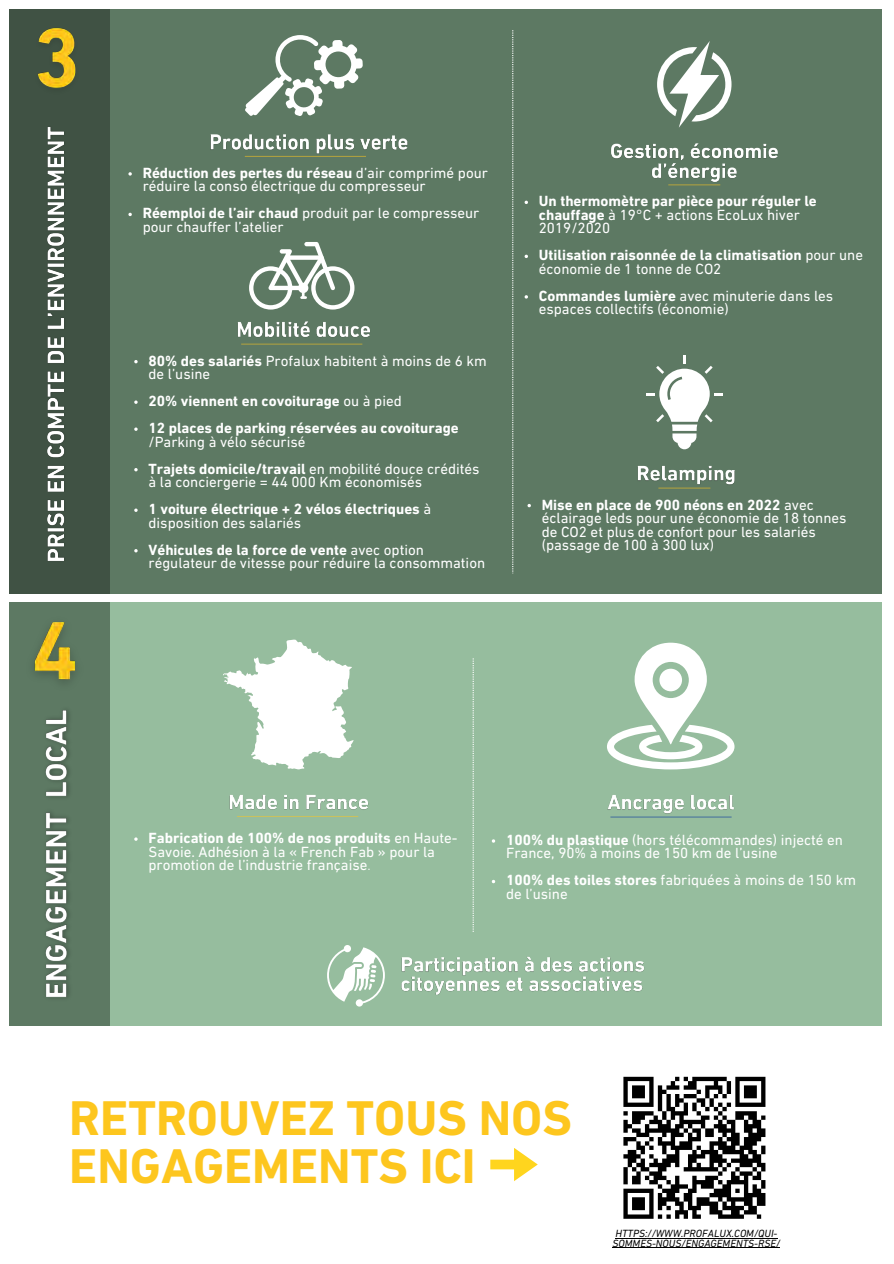
<style>
.page{position:relative;width:894px;height:1264px;background:#fff}
.page>*{position:absolute;margin:0;border:0;box-sizing:border-box;transform-origin:0 0}
.t1{font:700 49.65px/47.2px "DIN Next LT Pro";color:#fdc61e}
.t2{font:15px/13.5px "DIN Next LT Pro";color:#fff}
.t3{font:700 15px/13.5px "DIN Next LT Pro";color:#fff}
.t4{font:italic 10.65px/9.8px "DIN Next LT Pro";color:#000}
.s1{font-weight:700}
.s2{font-weight:400}
.s3{font-weight:300}
</style>
<div class="page">
<div style="left:103px;top:10px;width:778px;height:584px;background:#5d7963"></div>
<div style="left:9px;top:10px;width:101px;height:584px;background:#405244"></div>
<img style="left:47px;top:127px;width:17px;height:434px">
<div style="left:107px;top:602px;width:774px;height:424px;background:#96bd9e"></div>
<div style="left:9px;top:602px;width:101px;height:424px;background:#5d7963"></div>
<svg style="left:327px;top:945px;width:57px;height:61px"></svg>
<img style="left:237px;top:321px;width:133px;height:17px">
<hr style="left:241px;top:343px;width:121px;height:2px;background:#fdc61e">
<svg style="left:245px;top:35px;width:117px;height:81px"></svg>
<svg style="left:249px;top:242px;width:105px;height:67px"></svg>
<svg style="left:646px;top:355px;width:76px;height:94px"></svg>
<svg style="left:657px;top:41px;width:74px;height:87px"></svg>
<svg style="left:223px;top:639px;width:131px;height:130px"></svg>
<svg style="left:128px;top:172px;width:4px;height:4px"></svg>
<svg style="left:128px;top:213px;width:4px;height:3px"></svg>
<svg style="left:512px;top:30px;width:1px;height:543px"></svg>
<svg style="left:472px;top:658px;width:1px;height:272px"></svg>
<svg style="left:607px;top:642px;width:127px;height:127px"></svg>
<svg style="left:134px;top:360px;width:4px;height:3px"></svg>
<svg style="left:134px;top:400px;width:4px;height:4px"></svg>
<svg style="left:134px;top:427px;width:4px;height:4px"></svg>
<svg style="left:134px;top:468px;width:4px;height:3px"></svg>
<svg style="left:134px;top:508px;width:4px;height:4px"></svg>
<svg style="left:134px;top:549px;width:4px;height:3px"></svg>
<img style="left:210px;top:134px;width:198px;height:23px">
<img style="left:637px;top:465px;width:98px;height:24px">
<svg style="left:524px;top:255px;width:4px;height:3px"></svg>
<img style="left:611px;top:143px;width:167px;height:42px">
<img style="left:38px;top:27px;width:38px;height:61px">
<img style="left:45px;top:710px;width:24px;height:289px">
<img style="left:229px;top:795px;width:140px;height:15px">
<img style="left:607px;top:795px;width:127px;height:22px">
<img style="left:401px;top:956px;width:244px;height:39px">
<img style="left:34px;top:622px;width:42px;height:61px">
<hr style="left:237px;top:816px;width:121px;height:1px;background:#fdc61e">
<hr style="left:610px;top:816px;width:121px;height:1px;background:#002c9d">
<svg style="left:490px;top:1148px;width:47px;height:33px"></svg>
<svg style="left:623px;top:1076px;width:143px;height:143px"></svg>
<hr style="left:615px;top:1237px;width:162px;height:1px;background:#000">
<hr style="left:612px;top:1247px;width:168px;height:1px;background:#000">
<p class="t2" style="left:143px;top:167px;width:347px"><span class="s1">Réduction des pertes du réseau</span> d’air comprimé pour réduire la conso électrique du compresseur</p>
<p class="t2" style="left:143px;top:208px;width:338px"><span class="s1">Réemploi de l’air chaud</span> produit par le compresseur pour chauffer l’atelier</p>
<p class="t2" style="left:148px;top:355px;width:340px"><span class="s1">80% des salariés</span> Profalux habitent à moins de 6 km de l’usine</p>
<p class="t3" style="left:148px;top:395px;width:255px">20% viennent en covoiturage <span class="s2">ou à pied</span></p>
<p class="t3" style="left:148px;top:422px;width:312px">12 places de parking réservées au covoiturage <span class="s2">/Parking à vélo sécurisé</span></p>
<p class="t2" style="left:148px;top:463px;width:332px"><span class="s1">Trajets domicile/travail</span> en mobilité douce crédités à la conciergerie = 44 000 Km économisés</p>
<p class="t3" style="left:148px;top:503px;width:284px">1 voiture électrique + 2 vélos électriques <span class="s2">à disposition des salariés</span></p>
<p class="t2" style="left:148px;top:544px;width:338px"><span class="s1">Véhicules de la force de vente</span> avec option régulateur de vitesse pour réduire la consommation</p>
<p class="t3" style="left:538px;top:196px;width:279px">Un thermomètre par pièce pour réguler le chauffage <span class="s2">à 19°C + actions EcoLux hiver<br>2019/2020</span></p>
<p class="t3" style="left:538px;top:250px;width:325px">Utilisation raisonnée de la climatisation <span class="s2">pour une économie de 1 tonne de CO2</span></p>
<p class="t2" style="left:538px;top:290px;width:296px"><span class="s1">Commandes lumière</span> avec minuterie dans les espaces collectifs (économie)</p>
<p class="t2" style="left:541px;top:499px;width:306px"><span class="s1">Mise en place de 900 néons en 2022</span> avec éclairage leds pour une économie de 18 tonnes de CO2 et plus de confort pour les salariés (passage de 100 à 300 lux)</p>
<p class="t2" style="left:148px;top:832px;width:310px"><span class="s1">Fabrication de 100% de nos produits</span> en Haute-<br>Savoie. Adhésion à la « French Fab » pour la promotion de l’industrie française<span class="s3">.</span></p>
<p class="t2" style="left:506px;top:834px;width:338px"><span class="s1">100% du plastique</span> (hors télécommandes) injecté en<br>France, 90% à moins de 150 km de l’usine</p>
<p class="t2" style="left:506px;top:875px;width:351px"><span class="s1">100% des toiles stores</span> fabriquées à moins de 150 km de l’usine</p>
<p class="t1" style="left:69px;top:1099px;width:504px">RETROUVEZ TOUS NOS<br>ENGAGEMENTS ICI</p>
<p class="t4" style="left:612px;top:1229px;width:169px">HTTPS://WWW.PROFALUX.COM/QUI-<br>SOMMES-NOUS/ENGAGEMENTS-RSE/</p>
</div>
